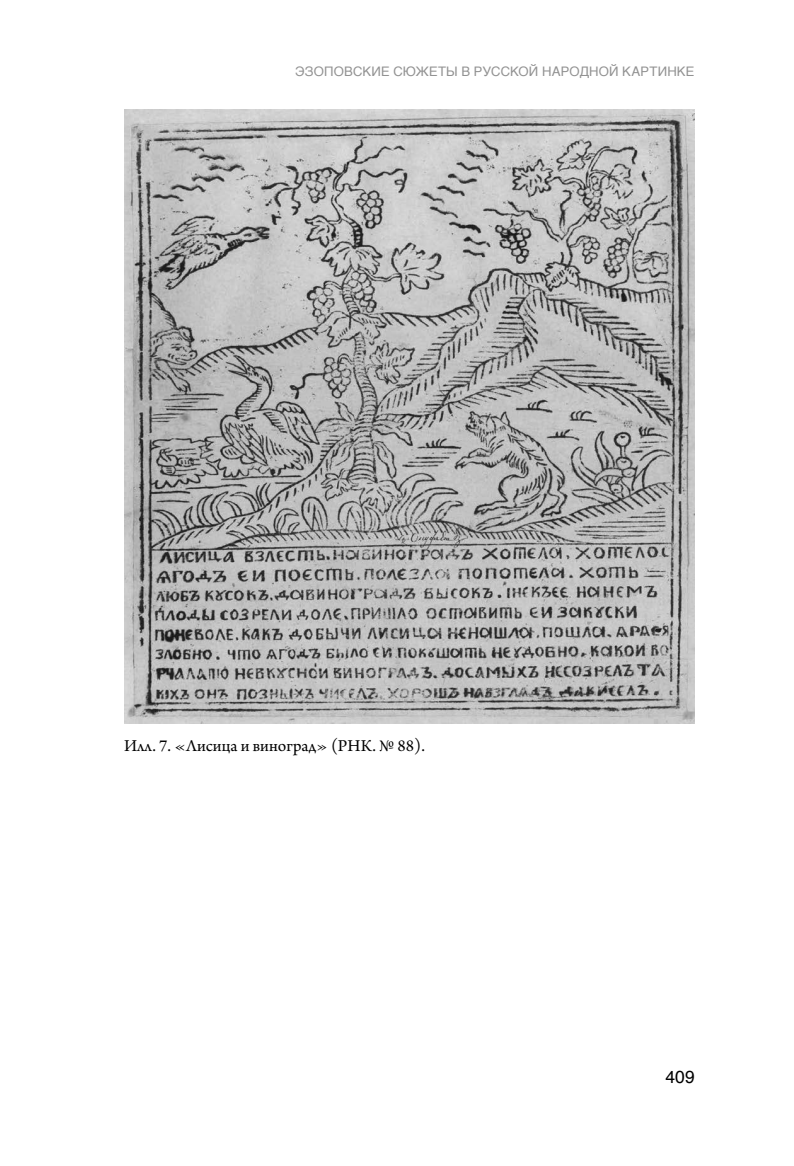
<style>
.page{position:relative;width:794px;height:1166px;background:#fff}
.page>*{position:absolute;margin:0;border:0;box-sizing:border-box;transform-origin:0 0}
.caption_figure{font:17.5px "Arno Pro";color:#000}
.t1{font:17.5px "Helvetica";color:#000}
.t2{font:13.12px "Helvetica";letter-spacing:.01em;color:#929292}
</style>
<div class="page">
<img style="left:124px;top:109px;width:570px;height:615px">
<p class="t2" style="left:295px;top:61px;width:401px">ЭЗОПОВСКИЕ СЮЖЕТЫ В РУССКОЙ НАРОДНОЙ КАРТИНКЕ</p>
<p class="caption_figure" style="left:124px;top:735px;width:302px">Илл. 7. «Лисица и виноград» (РНК. № 88).</p>
<h1 class="t1" style="left:665px;top:1063px;width:31px">409</h1>
</div>
